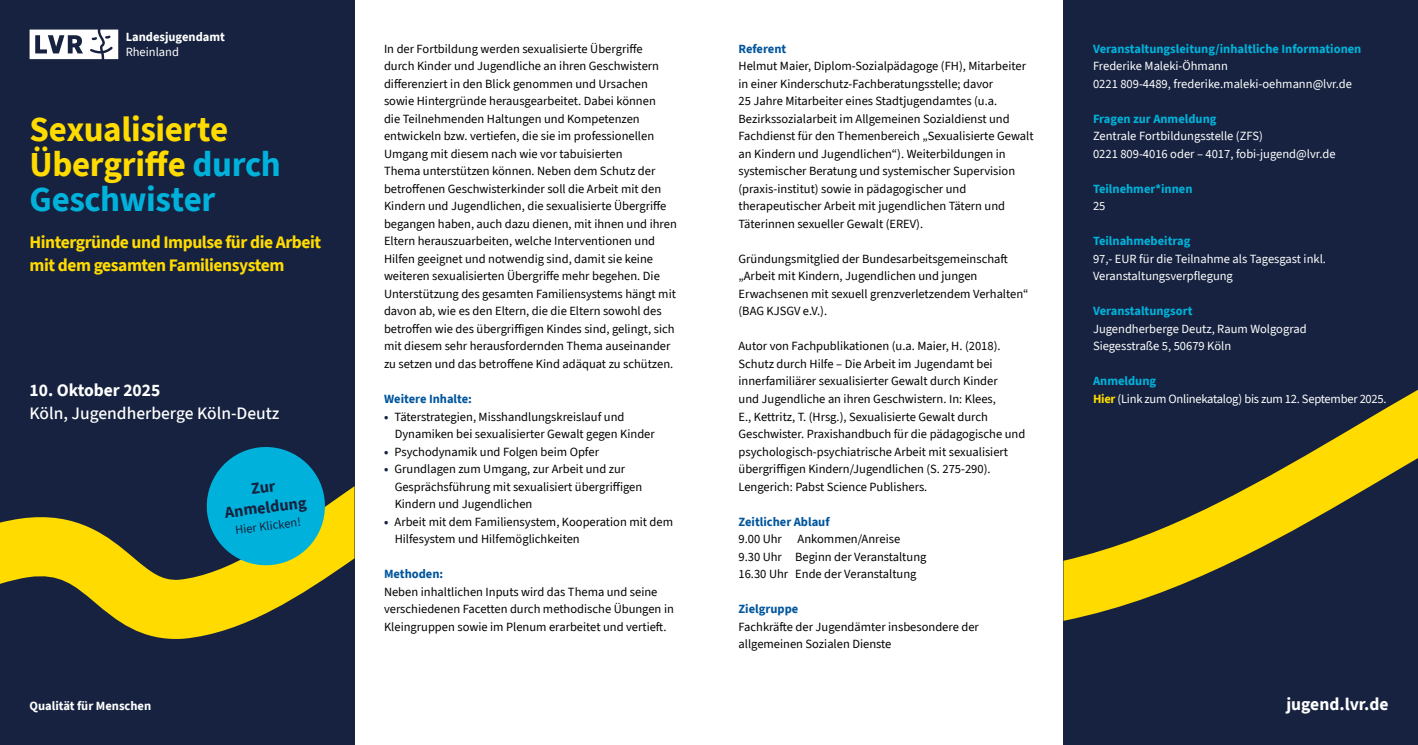
<style>
.page{position:relative;width:1418px;height:745px;background:#fff}
.page>*{position:absolute;margin:0;border:0;box-sizing:border-box;transform-origin:0 0}
.t1{font:700 35px/35px "Source Sans 3";letter-spacing:-.01em;color:#ffdb00}
.t2{font:700 17.5px/22.8px "Source Sans 3";letter-spacing:-.025em;color:#ffdb00}
.t3{font:500 17.5px "Source Sans 3";color:#fff}
.t4{font:700 17.5px "Source Sans 3";color:#fff}
.t5{font:700 16.25px/20px "Source Sans 3";color:#16223f;text-align:center}
.t6{font:12.5px/17.5px "Source Sans 3";color:#000}
.t7{font:12.5px/17.5px "Source Sans 3";color:#fff}
.t8{font:700 12.5px "Source Sans 3";color:#00b2db}
.t9{font:700 12.5px "Source Sans 3";color:#00559d}
.t10{font:12.5px/17.5px "Source Sans 3";letter-spacing:-.02em;color:#fff}
.t11{font:700 12.5px "Source Sans 3";color:#fff}
.t12{font:12.5px "Source Sans 3";color:#16223f}
.s1{color:#00b2db}
.s2{font-weight:700;color:#16223f}
.s3{font-weight:700;color:#00b2db}
.s4{font-weight:700;color:#ffdb00}
</style>
<div class="page">
<div style="left:0;top:0;width:354px;height:744px;background:#16223f"></div>
<svg style="left:0;top:486px;width:354px;height:153px"></svg>
<svg style="left:203px;top:447px;width:125px;height:121px"></svg>
<div style="left:1063px;top:0;width:354px;height:744px;background:#16223f"></div>
<svg style="left:1063px;top:390px;width:354px;height:230px"></svg>
<svg style="left:30px;top:30px;width:88px;height:29px"></svg>
<p class="t11" style="left:126px;top:29px;width:101px">Landesjugendamt</p>
<p class="t7" style="left:126px;top:43px;width:55px">Rheinland</p>
<h1 class="t1" style="left:30px;top:112px;width:253px">Sexualisierte<br>Übergriffe <span class="s1">durch<br>Geschwister</span></h1>
<h2 class="t2" style="left:30px;top:230px;width:293px">Hintergründe und Impulse für die Arbeit mit dem gesamten Familiensystem</h2>
<h2 class="t4" style="left:30px;top:378px;width:132px">10. Oktober 2025</h2>
<h2 class="t3" style="left:30px;top:401px;width:251px">Köln, Jugendherberge Köln-Deutz</h2>
<h3 class="t5" style="left:221px;top:482px;width:84px;rotate:-7deg">Zur<br>Anmeldung</h3>
<p class="t12" style="left:234px;top:522px;width:68px;rotate:-7deg">Hier Klicken!</p>
<p class="t6" style="left:384px;top:40px;width:294px">In der Fortbildung werden sexualisierte Übergriffe<br>durch Kinder und Jugendliche an ihren Geschwistern differenziert in den Blick genommen und Ursachen sowie Hintergründe herausgearbeitet. Dabei können<br>die Teilnehmenden Haltungen und Kompetenzen entwickeln bzw. vertiefen, die sie im professionellen Umgang mit diesem nach wie vor tabuisierten<br>Thema unterstützen können. Neben dem Schutz der betroffenen Geschwisterkinder soll die Arbeit mit den Kindern und Jugendlichen, die sexualisierte Übergriffe begangen haben, auch dazu dienen, mit ihnen und ihren Eltern herauszuarbeiten, welche Interventionen und Hilfen geeignet und notwendig sind, damit sie keine weiteren sexualisierten Übergriffe mehr begehen. Die Unterstützung des gesamten Familiensystems hängt mit davon ab, wie es den Eltern, die die Eltern sowohl des betroffen wie des übergriffigen Kindes sind, gelingt, sich mit diesem sehr herausfordernden Thema auseinander zu setzen und das betroffene Kind adäquat zu schützen.</p>
<p class="t9" style="left:384px;top:390px;width:89px">Weitere Inhalte:</p>
<p class="t6" style="left:394px;top:407px;width:262px;text-indent:-11px"><span class="s2">•</span> Täterstrategien, Misshandlungskreislauf und<br>Dynamiken bei sexualisierter Gewalt gegen Kinder</p>
<p class="t6" style="left:384px;top:442px;width:216px"><span class="s2">•</span> Psychodynamik und Folgen beim Opfer</p>
<p class="t6" style="left:394px;top:460px;width:249px;text-indent:-11px"><span class="s2">•</span> Grundlagen zum Umgang, zur Arbeit und zur<br>Gesprächsführung mit sexualisiert übergriffigen<br>Kindern und Jugendlichen</p>
<p class="t6" style="left:394px;top:512px;width:280px;text-indent:-11px"><span class="s2">•</span> Arbeit mit dem Familiensystem, Kooperation mit dem<br>Hilfesystem und Hilfemöglichkeiten</p>
<p class="t9" style="left:384px;top:565px;width:61px">Methoden:</p>
<p class="t6" style="left:384px;top:582px;width:291px">Neben inhaltlichen Inputs wird das Thema und seine verschiedenen Facetten durch methodische Übungen in<br>Kleingruppen sowie im Plenum erarbeitet und vertieft.</p>
<p class="t9" style="left:738px;top:40px;width:49px">Referent</p>
<p class="t6" style="left:738px;top:57px;width:296px">Helmut Maier, Diplom-Sozialpädagoge (FH), Mitarbeiter in einer Kinderschutz-Fachberatungsstelle; davor<br>25 Jahre Mitarbeiter eines Stadtjugendamtes (u.a.<br>Bezirkssozialarbeit im Allgemeinen Sozialdienst und Fachdienst für den Themenbereich „Sexualisierte Gewalt an Kindern und Jugendlichen“). Weiterbildungen in systemischer Beratung und systemischer Supervision (praxis-institut) sowie in pädagogischer und therapeutischer Arbeit mit jugendlichen Tätern und Täterinnen sexueller Gewalt (EREV).</p>
<p class="t6" style="left:738px;top:250px;width:291px">Gründungsmitglied der Bundesarbeitsgemeinschaft „Arbeit mit Kindern, Jugendlichen und jungen Erwachsenen mit sexuell grenzverletzendem Verhalten“ (BAG KJSGV e.V.).</p>
<p class="t6" style="left:738px;top:337px;width:288px">Autor von Fachpublikationen (u.a. Maier, H. (2018).<br>Schutz durch Hilfe – Die Arbeit im Jugendamt bei innerfamiliärer sexualisierter Gewalt durch Kinder<br>und Jugendliche an ihren Geschwistern. In: Klees,<br>E., Kettritz, T. (Hrsg.), Sexualisierte Gewalt durch Geschwister. Praxishandbuch für die pädagogische und psychologisch-psychiatrische Arbeit mit sexualisiert übergriffigen Kindern/Jugendlichen (S. 275-290).<br>Lengerich: Pabst Science Publishers.</p>
<p class="t9" style="left:738px;top:513px;width:93px">Zeitlicher Ablauf</p>
<p class="t6" style="left:738px;top:530px;width:189px">9.00 Uhr Ankommen/Anreise<br>9.30 Uhr Beginn der Veranstaltung<br>16.30 Uhr Ende der Veranstaltung</p>
<p class="t9" style="left:738px;top:600px;width:61px">Zielgruppe</p>
<p class="t6" style="left:738px;top:617px;width:242px">Fachkräfte der Jugendämter insbesondere der allgemeinen Sozialen Dienste</p>
<p class="t8" style="left:1093px;top:40px;width:270px">Veranstaltungsleitung/inhaltliche Informationen</p>
<p class="t7" style="left:1093px;top:57px;width:260px">Frederike Maleki-Öhmann<br>0221 809-4489, frederike.maleki-oehmann@lvr.de</p>
<p class="t8" style="left:1093px;top:110px;width:125px">Fragen zur Anmeldung</p>
<p class="t7" style="left:1093px;top:127px;width:244px">Zentrale Fortbildungsstelle (ZFS)<br>0221 809-4016 oder – 4017, fobi-jugend@lvr.de</p>
<p class="t8" style="left:1093px;top:180px;width:101px">Teilnehmer*innen</p>
<p class="t7" style="left:1093px;top:197px;width:14px">25</p>
<p class="t8" style="left:1093px;top:233px;width:99px">Teilnahmebeitrag</p>
<p class="t7" style="left:1093px;top:250px;width:234px">97,- EUR für die Teilnahme als Tagesgast inkl.<br>Veranstaltungsverpflegung</p>
<p class="t8" style="left:1093px;top:303px;width:101px">Veranstaltungsort</p>
<p class="t7" style="left:1093px;top:320px;width:215px">Jugendherberge Deutz, Raum Wolgograd<br>Siegesstraße 5, 50679 Köln</p>
<p class="t10" style="left:1093px;top:372px;width:295px"><span class="s3">Anmeldung<br></span><span class="s4">Hier</span> (Link zum Onlinekatalog) bis zum 12. September 2025.</p>
<p class="t11" style="left:30px;top:696px;width:123px">Qualität für Menschen</p>
<h2 class="t4" style="left:1286px;top:691px;width:103px">jugend.lvr.de</h2>
</div>
